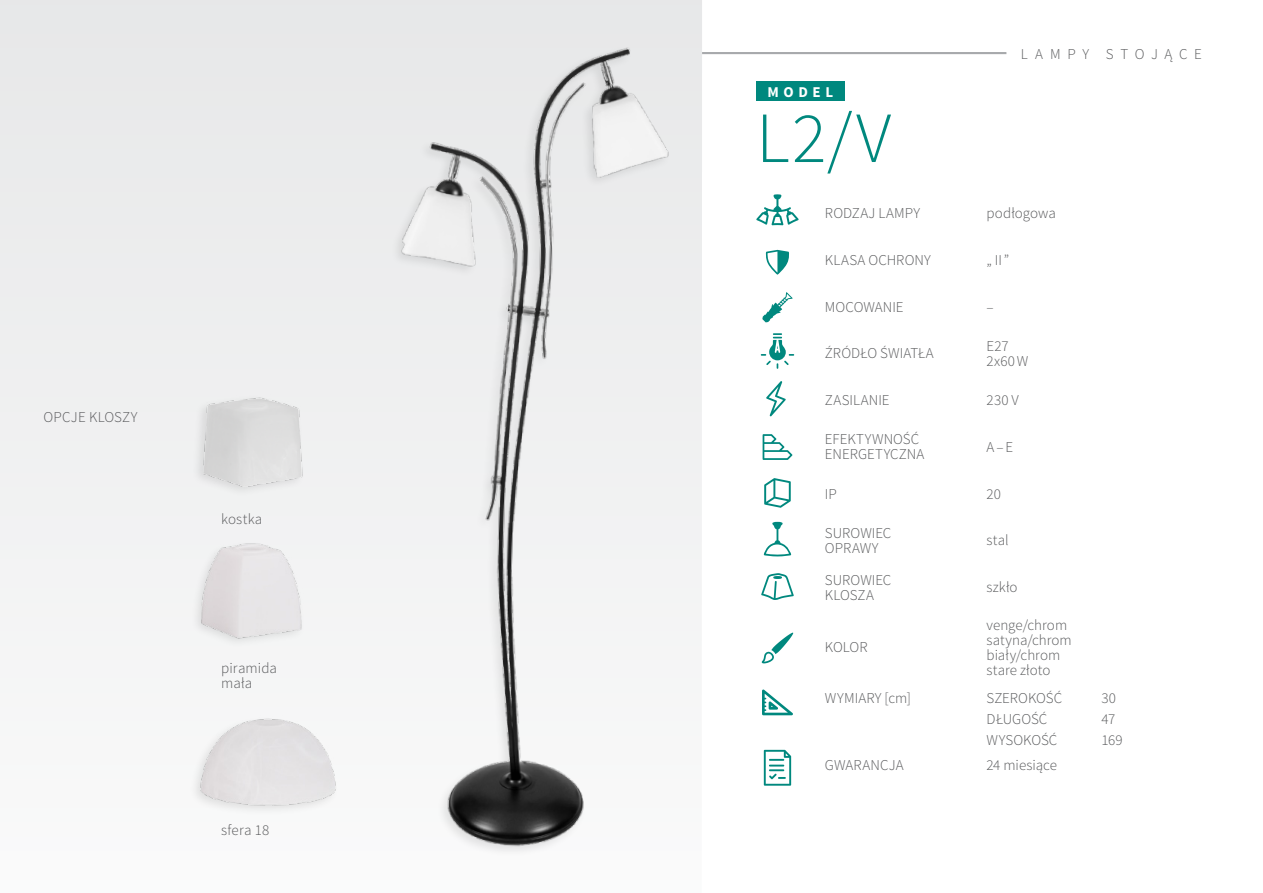
<style>
.page{position:relative;width:1263px;height:893px;background:#fff}
.page>*{position:absolute;margin:0;border:0;box-sizing:border-box;transform-origin:0 0}
.t1{font:300 72px "Source Sans Pro";color:#00887e}
.t2{font:300 15px/15px "Source Sans Pro";color:#58595b}
.t3{font:300 15px "Source Sans Pro";letter-spacing:.445em;color:#58595b}
.t4{font:700 15px "Source Sans Pro";letter-spacing:.31em;color:#fff}
</style>
<div class="page">
<div style="left:0;top:0;width:702px;height:646px;background:#ecedee"></div>
<hr style="left:702px;top:52px;width:304px;height:1px;background:#9d9fa2">
<hr style="left:702px;top:53px;width:304px;height:1px;background:#9d9fa2">
<div style="left:756px;top:81px;width:89px;height:20px;background:#00887e"></div>
<img style="left:372px;top:27px;width:330px;height:825px">
<svg style="left:762px;top:292px;width:30px;height:30px"></svg>
<svg style="left:762px;top:689px;width:31px;height:26px"></svg>
<svg style="left:762px;top:632px;width:31px;height:31px"></svg>
<svg style="left:765px;top:250px;width:24px;height:25px"></svg>
<svg style="left:764px;top:478px;width:27px;height:30px"></svg>
<svg style="left:763px;top:434px;width:29px;height:26px"></svg>
<svg style="left:761px;top:333px;width:33px;height:36px"></svg>
<svg style="left:761px;top:573px;width:33px;height:27px"></svg>
<svg style="left:756px;top:194px;width:43px;height:31px"></svg>
<svg style="left:764px;top:522px;width:27px;height:34px"></svg>
<svg style="left:764px;top:750px;width:27px;height:36px"></svg>
<svg style="left:766px;top:381px;width:20px;height:35px"></svg>
<img style="left:184px;top:366px;width:123px;height:138px">
<img style="left:193px;top:717px;width:144px;height:96px">
<img style="left:179px;top:511px;width:142px;height:136px">
<p class="t2" style="left:43px;top:410px;width:96px">OPCJE KLOSZY</p>
<p class="t2" style="left:221px;top:512px;width:43px">kostka</p>
<p class="t2" style="left:221px;top:660px;width:57px">piramida</p>
<p class="t2" style="left:221px;top:675px;width:33px">mała</p>
<p class="t2" style="left:221px;top:822px;width:50px">sfera 18</p>
<p class="t3" style="left:1021px;top:45px;width:183px">LAMPY STOJĄCE</p>
<p class="t4" style="left:767px;top:82px;width:67px">MODEL</p>
<p class="t1" style="left:756px;top:94px;width:137px">L2/V</p>
<p class="t2" style="left:825px;top:206px;width:97px">RODZAJ LAMPY</p>
<p class="t2" style="left:986px;top:206px;width:71px">podłogowa</p>
<p class="t2" style="left:825px;top:252px;width:108px">KLASA OCHRONY</p>
<p class="t2" style="left:986px;top:252px;width:24px">„ II”</p>
<p class="t2" style="left:825px;top:299px;width:80px">MOCOWANIE</p>
<p class="t2" style="left:986px;top:299px;width:9px">–</p>
<p class="t2" style="left:825px;top:346px;width:110px">ŹRÓDŁO ŚWIATŁA</p>
<p class="t2" style="left:986px;top:338px;width:24px">E27</p>
<p class="t2" style="left:986px;top:353px;width:43px">2x60W</p>
<p class="t2" style="left:825px;top:393px;width:66px">ZASILANIE</p>
<p class="t2" style="left:986px;top:393px;width:34px">230 V</p>
<p class="t2" style="left:825px;top:432px;width:101px">EFEKTYWNOŚĆ<br>ENERGETYCZNA</p>
<p class="t2" style="left:986px;top:439px;width:28px">A–E</p>
<p class="t2" style="left:825px;top:486px;width:13px">IP</p>
<p class="t2" style="left:986px;top:486px;width:16px">20</p>
<p class="t2" style="left:825px;top:526px;width:68px">SUROWIEC</p>
<p class="t2" style="left:825px;top:541px;width:55px">OPRAWY</p>
<p class="t2" style="left:986px;top:533px;width:24px">stal</p>
<p class="t2" style="left:825px;top:572px;width:68px">SUROWIEC</p>
<p class="t2" style="left:825px;top:587px;width:51px">KLOSZA</p>
<p class="t2" style="left:825px;top:640px;width:44px">KOLOR</p>
<p class="t2" style="left:986px;top:580px;width:33px">szkło</p>
<p class="t2" style="left:986px;top:617px;width:82px">venge/chrom</p>
<p class="t2" style="left:986px;top:632px;width:87px">satyna/chrom</p>
<p class="t2" style="left:986px;top:647px;width:75px">biały/chrom</p>
<p class="t2" style="left:986px;top:662px;width:65px">stare złoto</p>
<p class="t2" style="left:825px;top:691px;width:88px">WYMIARY [cm]</p>
<p class="t2" style="left:986px;top:691px;width:77px">SZEROKOŚĆ</p>
<p class="t2" style="left:1101px;top:691px;width:16px">30</p>
<p class="t2" style="left:986px;top:711px;width:62px">DŁUGOŚĆ</p>
<p class="t2" style="left:1101px;top:711px;width:16px">47</p>
<p class="t2" style="left:986px;top:732px;width:72px">WYSOKOŚĆ</p>
<p class="t2" style="left:1101px;top:732px;width:23px">169</p>
<p class="t2" style="left:825px;top:757px;width:80px">GWARANCJA</p>
<p class="t2" style="left:986px;top:757px;width:72px">24 miesiące</p>
</div>
